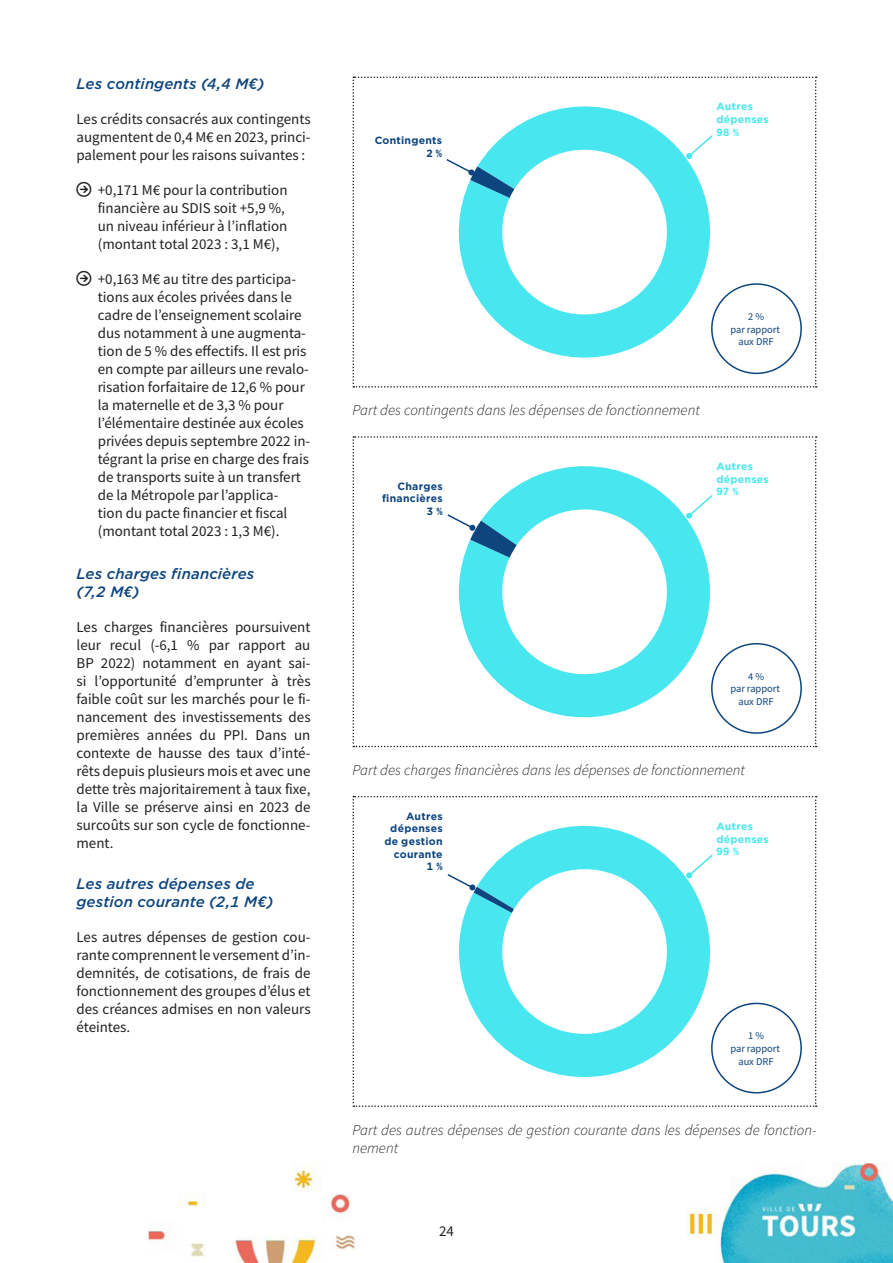
<style>
.page{position:relative;width:893px;height:1263px;background:#fff}
.page>*{position:absolute;margin:0;border:0;box-sizing:border-box;transform-origin:0 0}
.t1{font:15px/18px "Source Sans Variable";color:#231f20;text-align:justify}
.t2{font:italic 15px/18px "Source Sans Variable";color:#231f20}
.Titre{font:italic 15px/18px "Gotham C1 Head";letter-spacing:.01em;color:#0d457e}
.Légende_graph{font:700 10.5px/12.6px "Gotham C1 Head";letter-spacing:.025em;color:#0d457e;text-align:right}
.t3{font:10.5px/12.6px "Source Sans Variable";color:#0d457e;text-align:center}
.Légende_graph-2{font:700 10.5px/12.6px "Gotham C1 Head";letter-spacing:.025em;color:#48e7f0}
</style>
<div class="page">
<img style="left:149px;top:1163px;width:744px;height:100px">
<svg style="left:352px;top:77px;width:465px;height:311px"></svg>
<svg style="left:352px;top:436px;width:465px;height:311px"></svg>
<svg style="left:352px;top:796px;width:465px;height:311px"></svg>
<p class="Titre" style="left:77px;top:74px;width:190px">Les contingents (4,4 M€)</p>
<p class="t1" style="left:77px;top:110px;width:236px">Les crédits consacrés aux contingents augmentent de 0,4 M€ en 2023, princi&shy;palement pour les raisons suivantes :</p>
<p class="t1" style="left:98px;top:181px;width:191px;text-align:left">+0,171 M€ pour la contribution financière au SDIS soit +5,9 %, un niveau inférieur à l’inflation (montant total 2023 : 3,1 M€),</p>
<p class="t1" style="left:98px;top:270px;width:214px;text-align:left">+0,163 M€ au titre des participa&shy;tions aux écoles privées dans le cadre de l’enseignement scolaire dus notamment à une augmenta&shy;tion de 5 % des effectifs. Il est pris en compte par ailleurs une revalo&shy;risation forfaitaire de 12,6 % pour la maternelle et de 3,3 % pour l’élémentaire destinée aux écoles privées depuis septembre 2022 in&shy;tégrant la prise en charge des frais de transports suite à un transfert de la Métropole par l’applica-<br>tion du pacte financier et fiscal (montant total 2023 : 1,3 M€).</p>
<p class="Titre" style="left:77px;top:564px;width:179px">Les charges financières (7,2 M€)</p>
<p class="t1" style="left:77px;top:618px;width:236px">Les charges financières poursuivent leur recul (-6,1 % par rapport au BP 2022) notamment en ayant sai&shy;si l’opportunité d’emprunter à très faible coût sur les marchés pour le fi&shy;nancement des investissements des premières années du PPI. Dans un contexte de hausse des taux d’inté&shy;rêts depuis plusieurs mois et avec une dette très majoritairement à taux fixe, la Ville se préserve ainsi en 2023 de surcoûts sur son cycle de fonctionne&shy;ment.</p>
<p class="Titre" style="left:77px;top:875px;width:198px">Les autres dépenses de gestion courante (2,1 M€)</p>
<p class="t1" style="left:77px;top:928px;width:236px">Les autres dépenses de gestion cou&shy;rante comprennent le versement d’in&shy;demnités, de cotisations, de frais de fonctionnement des groupes d’élus et des créances admises en non valeurs éteintes.</p>
<p class="Légende_graph" style="left:375px;top:134px;width:69px">Contingents</p>
<p class="Légende_graph" style="left:426px;top:147px;width:17px">2 %</p>
<p class="Légende_graph-2" style="left:716px;top:100px;width:54px">Autres dépenses<br>98 %</p>
<p class="t3" style="left:731px;top:310px;width:51px">2%<br>par rapport aux DRF</p>
<p class="t2" style="left:352px;top:401px;width:349px">Part des contingents dans les dépenses de fonctionnement</p>
<p class="Légende_graph" style="left:382px;top:480px;width:62px">Charges financières<br>3 %</p>
<p class="Légende_graph-2" style="left:716px;top:460px;width:54px">Autres dépenses<br>97 %</p>
<p class="t3" style="left:731px;top:670px;width:51px">4%<br>par rapport aux DRF</p>
<p class="t2" style="left:352px;top:761px;width:394px">Part des charges financières dans les dépenses de fonctionnement</p>
<p class="Légende_graph" style="left:384px;top:810px;width:60px">Autres dépenses de gestion courante</p>
<p class="Légende_graph" style="left:427px;top:860px;width:17px">1 %</p>
<p class="Légende_graph-2" style="left:716px;top:820px;width:54px">Autres dépenses<br>99 %</p>
<p class="t3" style="left:731px;top:1030px;width:51px">1%<br>par rapport aux DRF</p>
<p class="t2" style="left:352px;top:1121px;width:465px">Part des autres dépenses de gestion courante dans les dépenses de fonction&shy;nement</p>
<p class="t1" style="left:439px;top:1222px;width:16px">24</p>
</div>
